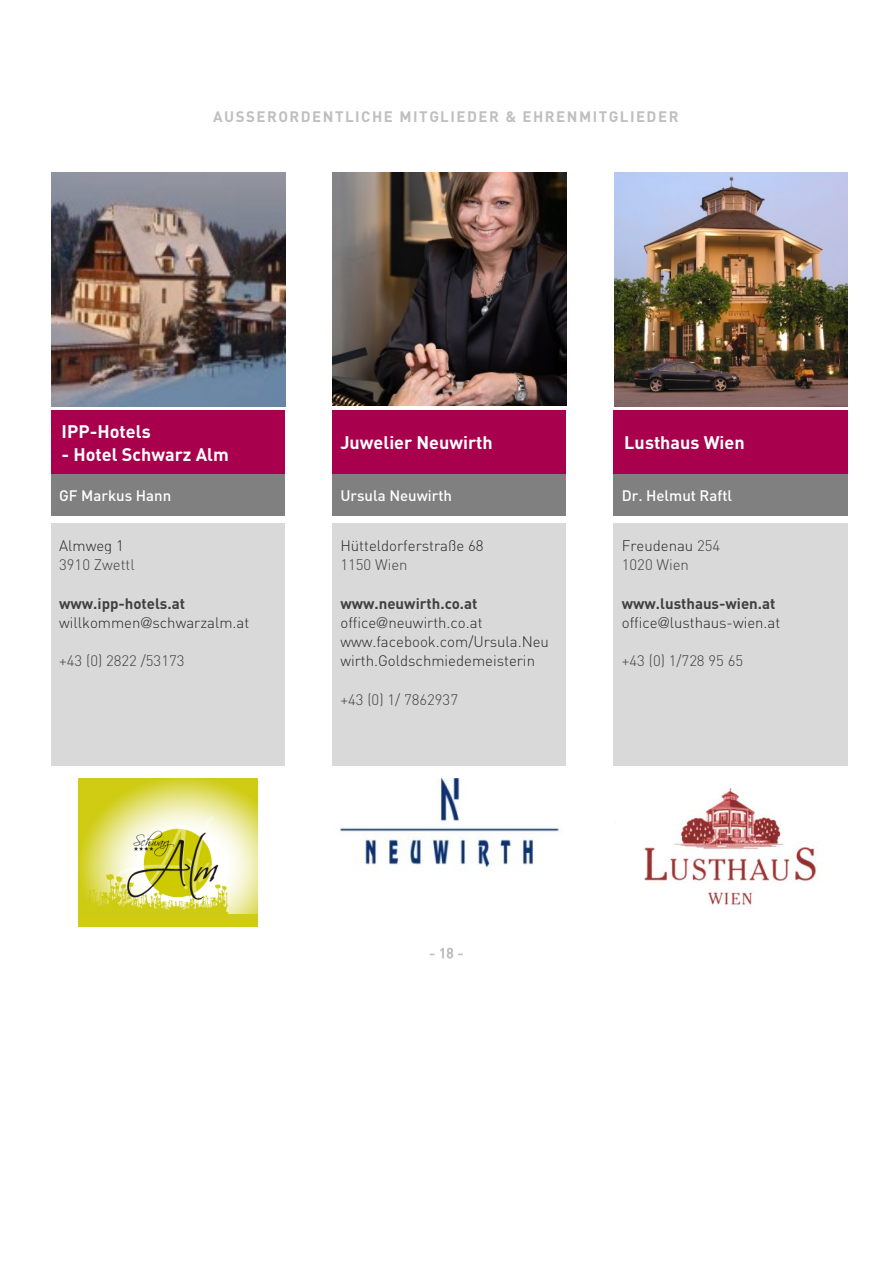
<style>
.page{position:relative;width:893px;height:1263px;background:#fff}
.page>*{position:absolute;margin:0;border:0;box-sizing:border-box;transform-origin:0 0}
.t1{font:700 18px "DIN Pro";color:#fff}
.t2{font:300 15px/19.2px "DIN Pro";color:#262626}
.t3{font:300 15px/19.2px "DIN Pro";color:#404040}
.t4{font:700 15px "DIN Pro";letter-spacing:.1em;color:#bfbfbf}
.t5{font:500 15px "DIN Pro";color:#fff}
.s1{font-weight:700;color:#404040}
.s2{font-family:"Helvetica Neue LT Std";color:#404040}
.s3{color:#262626}
</style>
<div class="page">
<svg style="left:441px;top:948px;width:21px;height:10px"></svg>
<div style="left:51px;top:410px;width:234px;height:64px;background:#a9004d"></div>
<div style="left:51px;top:474px;width:234px;height:42px;background:#808080"></div>
<div style="left:51px;top:523px;width:234px;height:242px;background:#d9d9d9"></div>
<div style="left:332px;top:410px;width:234px;height:64px;background:#a9004d"></div>
<div style="left:332px;top:474px;width:234px;height:42px;background:#808080"></div>
<div style="left:332px;top:523px;width:234px;height:242px;background:#d9d9d9"></div>
<div style="left:614px;top:410px;width:234px;height:64px;background:#a9004d"></div>
<div style="left:614px;top:474px;width:234px;height:42px;background:#808080"></div>
<div style="left:614px;top:523px;width:234px;height:242px;background:#d9d9d9"></div>
<img style="left:78px;top:778px;width:179px;height:149px">
<img style="left:333px;top:172px;width:233px;height:234px">
<img style="left:339px;top:778px;width:224px;height:91px">
<img style="left:644px;top:787px;width:174px;height:118px">
<img style="left:52px;top:173px;width:233px;height:233px">
<img style="left:614px;top:172px;width:234px;height:234px">
<p class="t4" style="left:213px;top:106px;width:467px">AUSSERORDENTLICHE MITGLIEDER &amp; EHRENMITGLIEDER</p>
<p class="t1" style="left:62px;top:419px;width:91px">IPP-Hotels</p>
<p class="t1" style="left:62px;top:442px;width:169px">- Hotel Schwarz Alm</p>
<p class="t5" style="left:59px;top:485px;width:114px">GF Markus Hann</p>
<p class="t2" style="left:59px;top:536px;width:66px">Almweg 1</p>
<p class="t3" style="left:59px;top:555px;width:77px">3910 Zwettl</p>
<p class="t2" style="left:59px;top:593px;width:192px"><span class="s1">www.ipp-hotels.at </span>willkommen<span class="s2">@</span>schwarzalm.at</p>
<p class="t3" style="left:59px;top:651px;width:127px">+43 (0) 2822 /53173</p>
<p class="t1" style="left:340px;top:430px;width:154px">Juwelier Neuwirth</p>
<p class="t5" style="left:340px;top:485px;width:113px">Ursula Neuwirth</p>
<p class="t2" style="left:340px;top:536px;width:145px">Hütteldorferstraße 68</p>
<p class="t3" style="left:340px;top:555px;width:69px">1150 Wien</p>
<p class="t2" style="left:340px;top:593px;width:210px"><span class="s1">www.neuwirth.co.at </span>office<span class="s2">@</span>neuwirth.co.at www.facebook.com/Ursula.Neu wirth.Goldschmiedemeisterin</p>
<p class="t3" style="left:340px;top:689px;width:119px">+43 (0) 1/ 7862937</p>
<p class="t1" style="left:624px;top:430px;width:122px">Lusthaus Wien</p>
<p class="t5" style="left:622px;top:485px;width:112px">Dr. Helmut Raftl</p>
<p class="t3" style="left:622px;top:536px;width:100px"><span class="s3">Freudenau</span> 254<br>1020 Wien</p>
<p class="t2" style="left:622px;top:593px;width:160px"><span class="s1">www.lusthaus-wien.at </span>office<span class="s2">@</span>lusthaus-wien.at</p>
<p class="t3" style="left:622px;top:651px;width:123px">+43 (0) 1/728 95 65</p>
</div>
